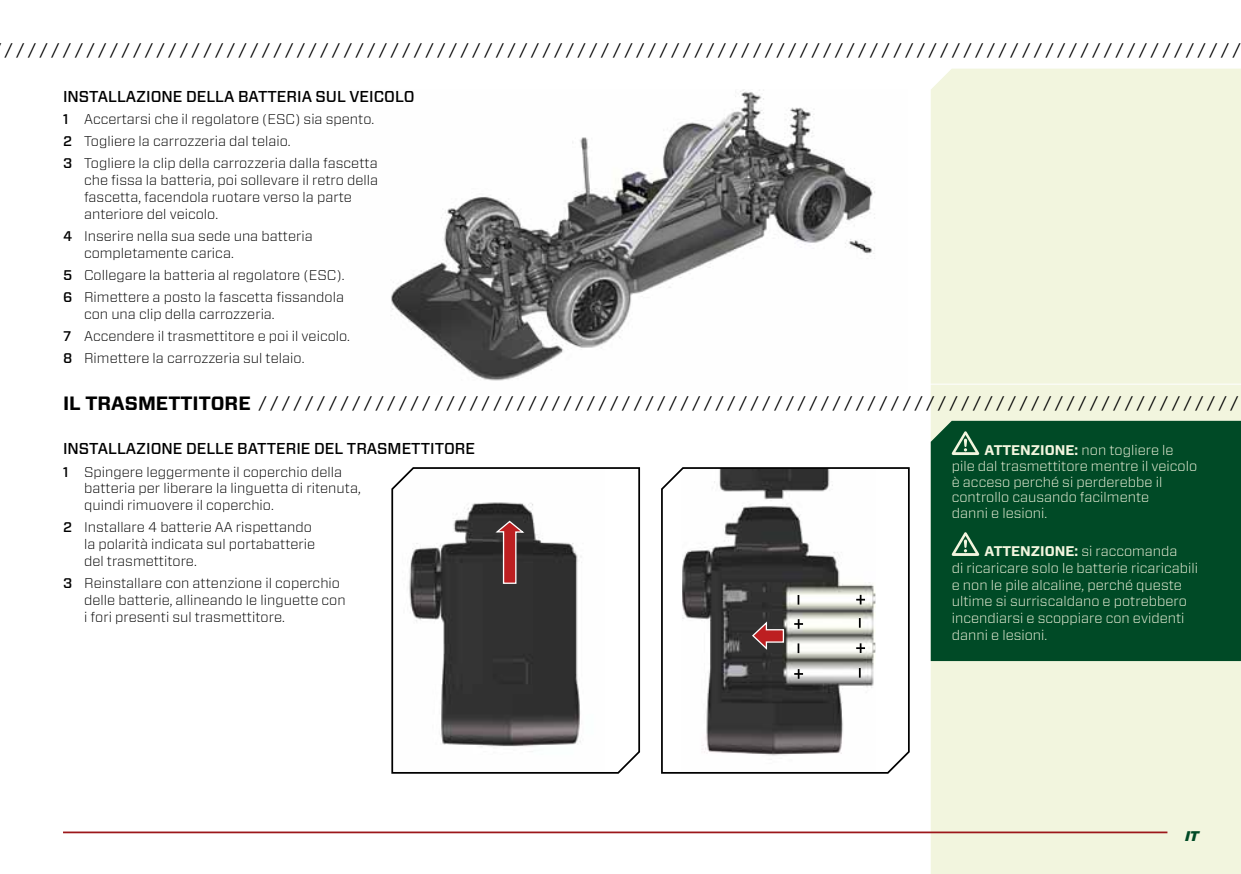
<style>
.page{position:relative;width:1241px;height:874px;background:#fff}
.page>*{position:absolute;margin:0;border:0;box-sizing:border-box;transform-origin:0 0}
.t1{font:700 19.25px "Forza";color:#000}
.t2{font:16.62px "Forza";color:#000}
.t3{font:500 15.75px "Forza";color:#000}
.t4{font:300 14px/16.8px "Forza";color:#000}
.t5{font:300 14px/16.8px "Forza";color:#f2f5de}
.t6{font:italic 900 14px "Forza";color:#004a26}
.s1{font-weight:500}
.s2{font-weight:700}
</style>
<div class="page">
<div style="left:930px;top:69px;width:310px;height:804px;background:#f2f5de"></div>
<hr style="left:63px;top:831px;width:1104px;height:1px;background:#9c171a">
<img style="left:391px;top:90px;width:484px;height:291px">
<hr style="left:797px;top:383px;width:443px;height:1px;background:#fff">
<div style="left:930px;top:420px;width:310px;height:240px;background:#004a26"></div>
<svg style="left:951px;top:431px;width:28px;height:24px"></svg>
<svg style="left:951px;top:532px;width:28px;height:23px"></svg>
<svg style="left:391px;top:467px;width:249px;height:307px"></svg>
<svg style="left:493px;top:519px;width:33px;height:65px;background:#6e3e3f"></svg>
<svg style="left:661px;top:467px;width:249px;height:307px"></svg>
<svg style="left:794px;top:668px;width:9px;height:10px"></svg>
<svg style="left:856px;top:643px;width:8px;height:9px"></svg>
<svg style="left:794px;top:618px;width:9px;height:10px"></svg>
<svg style="left:856px;top:594px;width:8px;height:10px"></svg>
<svg style="left:797px;top:643px;width:2px;height:9px"></svg>
<svg style="left:858px;top:667px;width:2px;height:10px"></svg>
<svg style="left:797px;top:594px;width:2px;height:10px"></svg>
<svg style="left:858px;top:617px;width:2px;height:10px"></svg>
<svg style="left:751px;top:619px;width:33px;height:32px"></svg>
<p class="t2" style="left:5px;top:38px;width:1237px">/ / / / / / / / / / / / / / / / / / / / / / / / / / / / / / / / / / / / / / / / / / / / / / / / / / / / / / / / / / / / / / / / / / / / / / / / / / / / / / / / / / / / / / / / / / / / / / / / / / / / / / / / / /</p>
<p class="t3" style="left:63px;top:86px;width:353px">I NSTALLAZIONE DELLA BATTER IA SUL VEICOLO</p>
<p class="t4" style="left:63px;top:108px;width:316px;line-height:22.1px"><span class="s1">1</span> Accertarsi che il regolatore (ESC) sia spento.<br><span class="s1">2</span> Togliere la carrozzeria dal telaio.<br><span class="s1">3</span> Togliere la clip della carrozzeria dalla fascetta</p>
<p class="t4" style="left:84px;top:171px;width:295px">che fissa la batteria, poi sollevare il retro della fascetta, facendola ruotare verso la parte anteriore del veicolo.</p>
<p class="t4" style="left:84px;top:227px;width:230px;text-indent:-21px"><span class="s1">4</span> Inserire nella sua sede una batteria completamente carica.</p>
<p class="t4" style="left:63px;top:263px;width:283px;line-height:22.1px"><span class="s1">5</span> Collegare la batteria al regolatore (ESC).<br><span class="s1">6</span> Rimettere a posto la fascetta fissandola</p>
<p class="t4" style="left:63px;top:302px;width:288px;line-height:22.1px;text-indent:21px">con una clip della carrozzeria.<br><span class="s1">7</span> Accendere il trasmettitore e poi il veicolo.<br><span class="s1">8</span> Rimettere la carrozzeria sul telaio.</p>
<h1 class="t1" style="left:63px;top:390px;width:37px">IL TRAS</h1>
<h1 class="t1" style="left:138px;top:390px;width:31px">METTITORE</h1>
<p class="t2" style="left:259px;top:391px;width:980px">/ / / / / / / / / / / / / / / / / / / / / / / / / / / / / / / / / / / / / / / / / / / / / / / / / / / / / / / / / / / / / / / / / / / / / / / / / / / / / / / / / / / /</p>
<p class="t3" style="left:63px;top:438px;width:413px">I NSTALLAZIONE DELLE BATTER IE DEL TRASMETTITOR E</p>
<p class="t4" style="left:84px;top:462px;width:278px;text-indent:-21px"><span class="s1">1</span> Spingere leggermente il coperchio della batteria per liberare la linguetta di ritenuta, quindi rimuovere il coperchio.</p>
<p class="t4" style="left:84px;top:518px;width:233px;text-indent:-21px"><span class="s1">2</span> Installare 4 batterie AA rispettando la polarità indicata sul portabatterie del trasmettitore.</p>
<p class="t4" style="left:84px;top:574px;width:263px;text-indent:-21px"><span class="s1">3</span> Reinstallare con attenzione il coperchio delle batterie, allineando le linguette con i fori presenti sul trasmettitore.</p>
<p class="t5" style="left:951px;top:441px;width:247px;line-height:15.8px;text-indent:33px"><span class="s2">ATTENZIONE:</span> non togliere le pile dal trasmettitore mentre il veicolo è acceso perché si perderebbe il controllo causando facilmente<br>danni e lesioni.</p>
<p class="t5" style="left:951px;top:542px;width:248px;text-indent:33px"><span class="s2">ATTENZIONE:</span> si raccomanda<br>di ricaricare solo le batterie ricaricabili e non le pile alcaline, perché queste ultime si surriscaldano e potrebbero incendiarsi e scoppiare con evidenti danni e lesioni.</p>
<p class="t6" style="left:1184px;top:826px;width:15px">IT</p>
</div>
